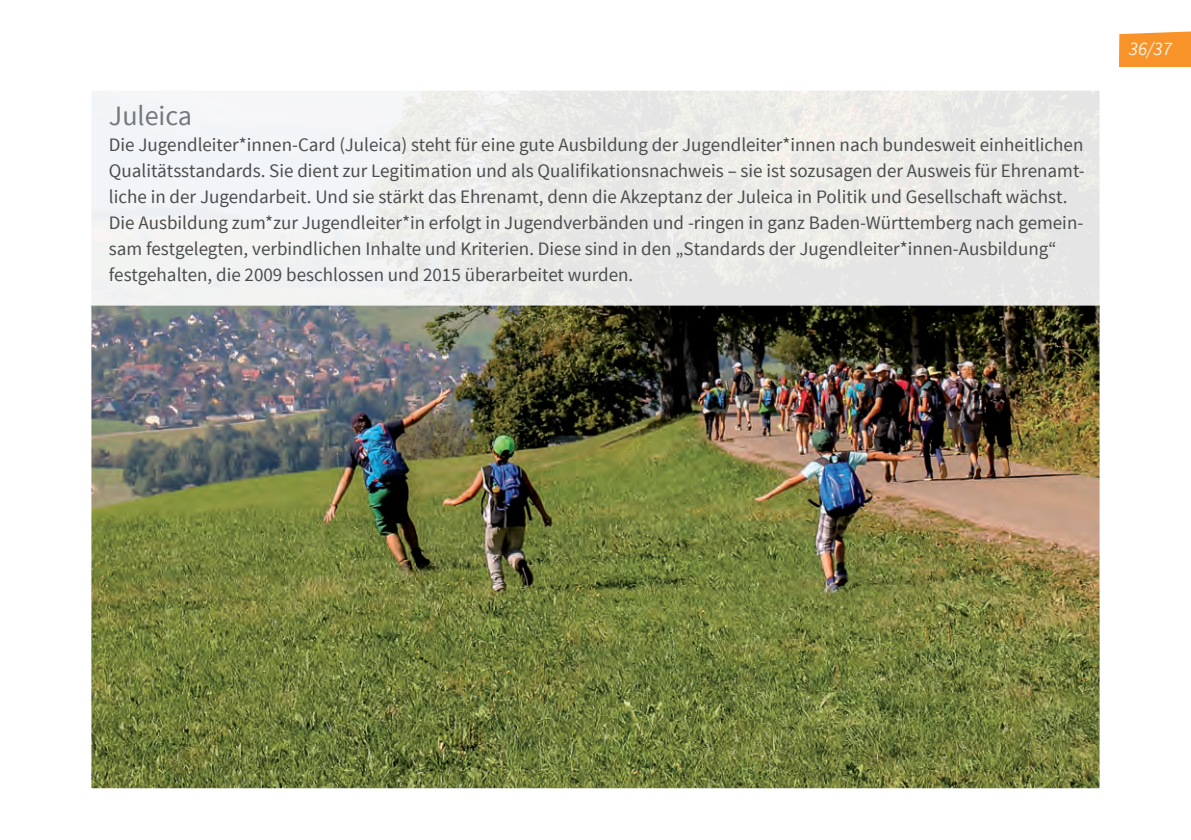
<style>
.page{position:relative;width:1191px;height:840px;background:#fff}
.page>*{position:absolute;margin:0;border:0;box-sizing:border-box;transform-origin:0 0}
.t1{font:28px "Source Sans Pro";color:#76787b}
.t2{font:19px/26px "Source Sans Pro";color:#4b4c4d}
.t3{font:italic 19px "Source Sans Pro";color:#fef5ea}
</style>
<div class="page">
<img style="left:92px;top:305px;width:1006px;height:481px">
<div style="left:79px;top:79px;width:1032px;height:720px;border:12px solid #fff"></div>
<div style="left:79px;top:79px;width:1032px;height:226px;background:linear-gradient(to right,#f3f4f5,#e7e6e2);border:12px solid #fff"></div>
<svg style="left:1119px;top:31px;width:72px;height:36px;background:#f79833"></svg>
<h1 class="t1" style="left:109px;top:98px;width:85px">Juleica</h1>
<p class="t2" style="left:109px;top:131px;width:976px">Die Jugendleiter*innen-Card (Juleica) steht für eine gute Ausbildung der Jugendleiter*innen nach bundesweit einheitlichen Qualitätsstandards. Sie dient zur Legitimation und als Qualifikationsnachweis – sie ist sozusagen der Ausweis für Ehrenamt&shy;liche in der Jugendarbeit. Und sie stärkt das Ehrenamt, denn die Akzeptanz der Juleica in Politik und Gesellschaft wächst.<br>Die Ausbildung zum*zur Jugendleiter*in erfolgt in Jugendverbänden und -ringen in ganz Baden-Württemberg nach gemein&shy;sam festgelegten, verbindlichen Inhalte und Kriterien. Diese sind in den „Standards der Jugendleiter*innen-Ausbildung“ festgehalten, die 2009 beschlossen und 2015 überarbeitet wurden.</p>
<p class="t3" style="left:1128px;top:37px;width:44px">36/37</p>
</div>
